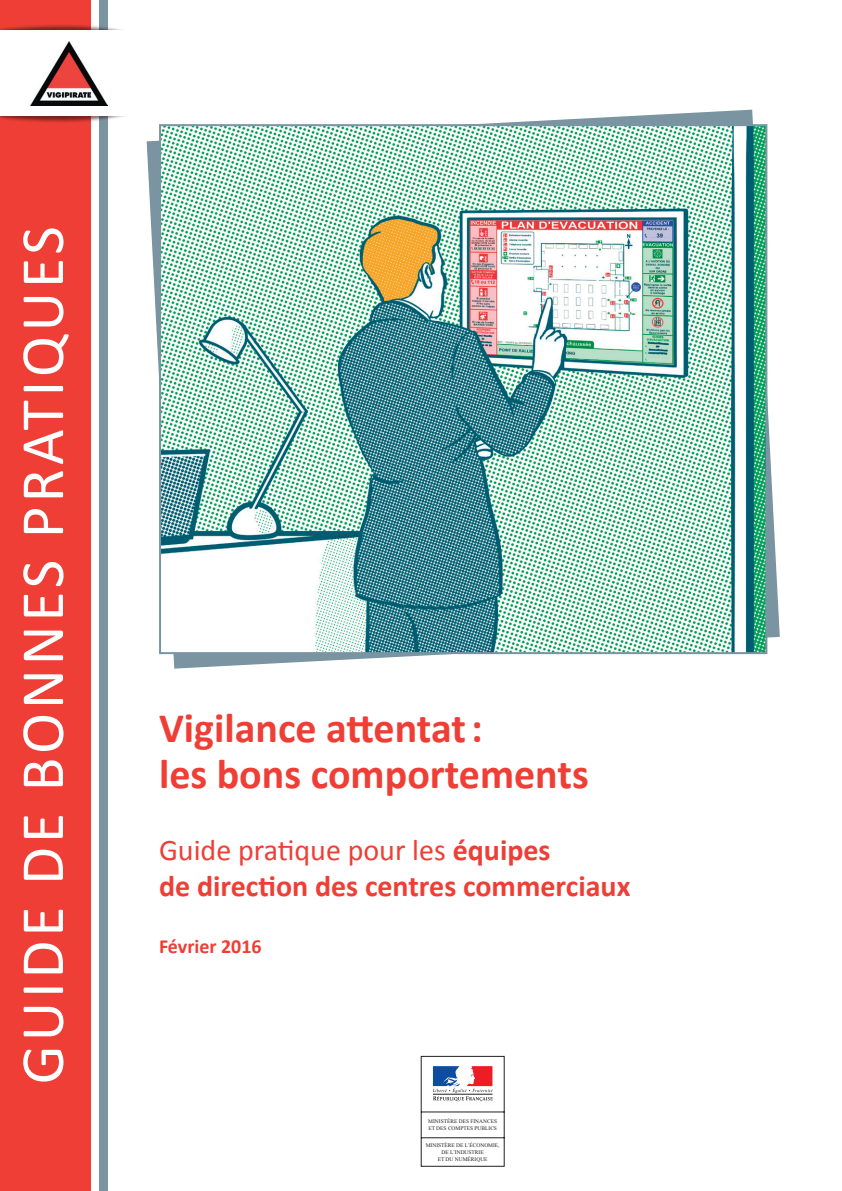
<style>
.page{position:relative;width:842px;height:1191px;background:#fff}
.page>*{position:absolute;margin:0;border:0;box-sizing:border-box;transform-origin:0 0}
.t1{font:62px "Calibri";letter-spacing:.06em;color:#fff}
.t2{font:700 42px/46px "Calibri";color:#ee3e35}
.t3{font:700 30px/36px "Calibri";color:#ee3e35}
.t4{font:700 20px "Calibri";color:#ee3e35}
.t5{font:5.4px/6.6px "Times New Roman";color:#231f20;text-align:center}
.s1{font-weight:400}
</style>
<div class="page">
<div style="left:99px;top:0;width:9px;height:1191px;background:#7a94a1"></div>
<div style="left:0;top:0;width:91px;height:1191px;background:#ee3e35"></div>
<div style="left:0;top:24px;width:132px;height:99px;background:#2e110d;opacity:.6"></div>
<div style="left:0;top:31px;width:160px;height:85px;background:#fff"></div>
<svg style="left:147px;top:110px;width:633px;height:558px"></svg>
<img style="left:162px;top:127px;width:602px;height:524px">
<div style="left:159px;top:124px;width:608px;height:530px;border:2px solid #7a94a1"></div>
<img style="left:30px;top:41px;width:77px;height:65px">
<svg style="left:421px;top:1056px;width:84px;height:110px"></svg>
<h1 class="t1" style="left:4px;top:1084px;width:859px;rotate:-90deg">GUIDE DE BONNES PRATIQUES</h1>
<h2 class="t2" style="left:159px;top:702px;width:431px">Vigilance attentat:<br>les bons comportements</h2>
<h3 class="t3" style="left:159px;top:830px;width:473px"><span class="s1">Guide pratique pour les</span> équipes<br>de direction des centres commerciaux</h3>
<h3 class="t4" style="left:159px;top:934px;width:104px">Février 2016</h3>
<p class="t5" style="left:428px;top:1118px;width:70px;text-align:left">MINISTÈRE DES FINANCES<br>ET DES COMPTES PUBLICS</p>
<p class="t5" style="left:426px;top:1142px;width:75px">MINISTÈRE DE L’ÉCONOMIE,<br>DE L’INDUSTRIE<br>ET DU NUMÉRIQUE</p>
</div>
